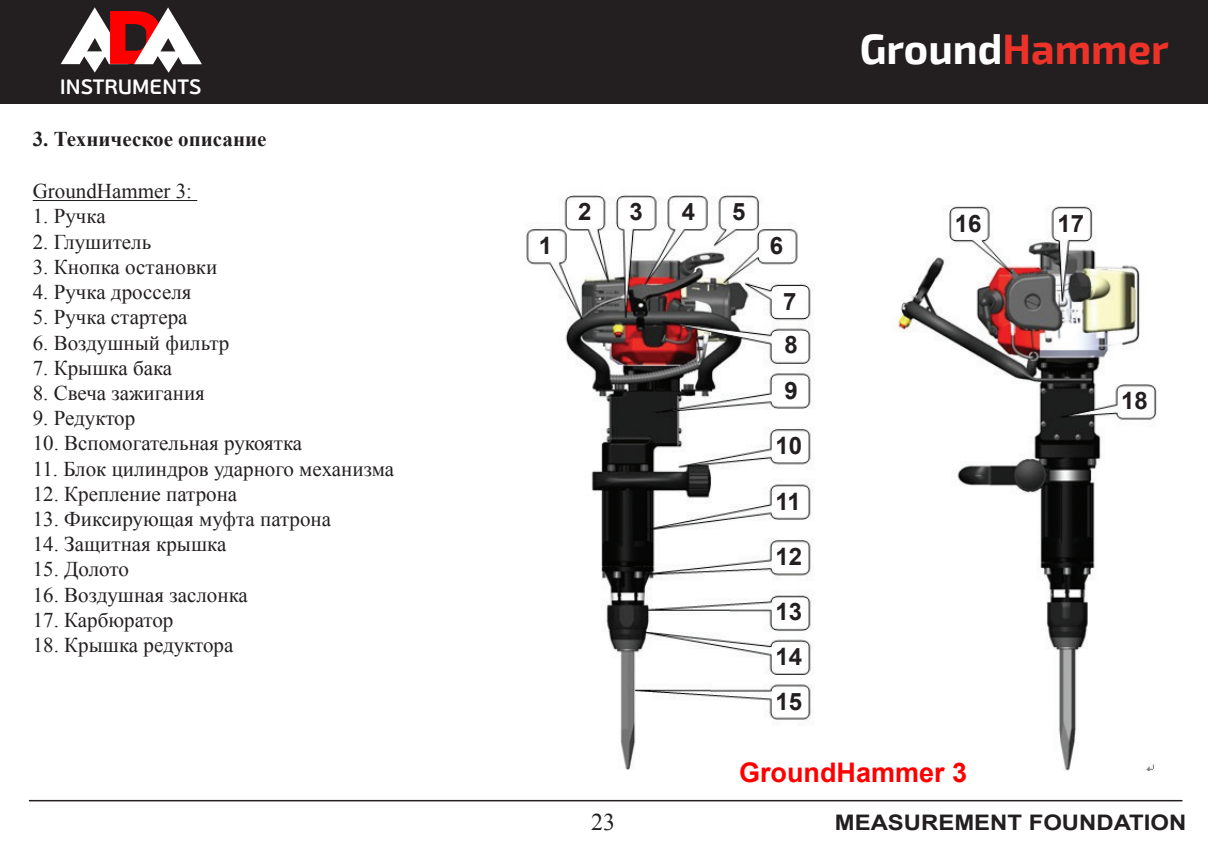
<style>
.page{position:relative;width:1208px;height:851px;background:#fff}
.page>*{position:absolute;margin:0;border:0;box-sizing:border-box;transform-origin:0 0}
.t1{font:700 41.7px "Exo 2";color:#fff}
.t2{font:700 27px "Arial";color:#f00}
.t3{font:700 24px "Arial";color:#231f20}
.t4{font:24px "Times New Roman";color:#231f20}
.t5{font:700 21.3px "Arial";color:#231f20;scale:1.12 1}
.t6{font:21px "Times New Roman";color:#231f20}
.t7{font:700 21px "Times New Roman";color:#231f20}
.t8{font:600 20.7px "PF Beau Sans Pro";color:#fff}
.s1{color:#ed3329}
</style>
<div class="page">
<div style="left:0;top:0;width:1208px;height:103px;background:#231f20"></div>
<hr style="left:29px;top:799px;width:1153px;height:2px;background:#231f20">
<svg style="left:61px;top:7px;width:141px;height:66px"></svg>
<hr style="left:33px;top:200px;width:164px;height:1px;background:#231f20">
<img style="left:525px;top:194px;width:632px;height:576px">
<div style="left:532px;top:234px;width:29px;height:26px;background:#fff"></div>
<div style="left:570px;top:201px;width:29px;height:25px;background:#fff"></div>
<div style="left:621px;top:201px;width:30px;height:25px;background:#fff"></div>
<div style="left:674px;top:201px;width:29px;height:25px;background:#fff"></div>
<div style="left:724px;top:201px;width:29px;height:25px;background:#fff"></div>
<div style="left:761px;top:234px;width:30px;height:26px;background:#fff"></div>
<div style="left:775px;top:290px;width:29px;height:26px;background:#fff"></div>
<div style="left:776px;top:333px;width:29px;height:26px;background:#fff"></div>
<div style="left:776px;top:379px;width:29px;height:26px;background:#fff"></div>
<div style="left:776px;top:434px;width:29px;height:26px;background:#fff"></div>
<div style="left:776px;top:490px;width:29px;height:25px;background:#fff"></div>
<div style="left:776px;top:545px;width:29px;height:25px;background:#fff"></div>
<div style="left:775px;top:600px;width:29px;height:25px;background:#fff"></div>
<div style="left:775px;top:645px;width:29px;height:26px;background:#fff"></div>
<div style="left:775px;top:690px;width:29px;height:26px;background:#fff"></div>
<div style="left:955px;top:212px;width:29px;height:25px;background:#fff"></div>
<div style="left:1057px;top:212px;width:29px;height:25px;background:#fff"></div>
<div style="left:1121px;top:389px;width:29px;height:25px;background:#fff"></div>
<p class="t8" style="left:60px;top:75px;width:143px">INSTRUMENTS</p>
<p class="t7" style="left:33px;top:124px;width:235px">3. Техническое описание</p>
<p class="t6" style="left:33px;top:177px;width:161px">GroundHammer 3:</p>
<p class="t6" style="left:33px;top:202px;width:74px">1. Ручка</p>
<p class="t6" style="left:33px;top:227px;width:120px">2. Глушитель</p>
<p class="t6" style="left:33px;top:253px;width:186px">3. Кнопка остановки</p>
<p class="t6" style="left:33px;top:278px;width:160px">4. Ручка дросселя</p>
<p class="t6" style="left:33px;top:303px;width:156px">5. Ручка стартера</p>
<p class="t6" style="left:33px;top:328px;width:198px">6. Воздушный фильтр</p>
<p class="t6" style="left:33px;top:353px;width:141px">7. Крышка бака</p>
<p class="t6" style="left:33px;top:379px;width:174px">8. Свеча зажигания</p>
<p class="t6" style="left:33px;top:404px;width:104px">9. Редуктор</p>
<p class="t6" style="left:33px;top:429px;width:271px">10. Вспомогательная рукоятка</p>
<p class="t6" style="left:33px;top:454px;width:363px">11. Блок цилиндров ударного механизма</p>
<p class="t6" style="left:33px;top:479px;width:206px">12. Крепление патрона</p>
<p class="t6" style="left:33px;top:505px;width:300px">13. Фиксирующая муфта патрона</p>
<p class="t6" style="left:33px;top:530px;width:195px">14. Защитная крышка</p>
<p class="t6" style="left:33px;top:555px;width:98px">15. Долото</p>
<p class="t6" style="left:33px;top:580px;width:217px">16. Воздушная заслонка</p>
<p class="t6" style="left:33px;top:605px;width:142px">17. Карбюратор</p>
<p class="t6" style="left:33px;top:631px;width:202px">18. Крышка редуктора</p>
<h1 class="t1" style="left:859px;top:25px;width:310px">Ground<span class="s1">Hammer</span></h1>
<p class="t3" style="left:539px;top:229px;width:15px">1</p>
<p class="t3" style="left:578px;top:196px;width:15px">2</p>
<p class="t3" style="left:629px;top:196px;width:15px">3</p>
<p class="t3" style="left:682px;top:196px;width:15px">4</p>
<p class="t3" style="left:732px;top:196px;width:15px">5</p>
<p class="t3" style="left:769px;top:229px;width:15px">6</p>
<p class="t3" style="left:783px;top:286px;width:15px">7</p>
<p class="t3" style="left:784px;top:329px;width:15px">8</p>
<p class="t3" style="left:784px;top:374px;width:15px">9</p>
<p class="t3" style="left:775px;top:430px;width:28px">10</p>
<p class="t3" style="left:775px;top:485px;width:27px">11</p>
<p class="t3" style="left:775px;top:540px;width:28px">12</p>
<p class="t3" style="left:775px;top:595px;width:28px">13</p>
<p class="t3" style="left:775px;top:640px;width:28px">14</p>
<p class="t3" style="left:775px;top:685px;width:28px">15</p>
<p class="t3" style="left:955px;top:207px;width:28px">16</p>
<p class="t3" style="left:1057px;top:207px;width:28px">17</p>
<p class="t2" style="left:739px;top:754px;width:230px">GroundHammer 3</p>
<p class="t3" style="left:1121px;top:384px;width:28px">18</p>
<p class="t4" style="left:591px;top:805px;width:25px">23</p>
<p class="t5" style="left:835px;top:808px;width:315px">MEASUREMENT FOUNDATION</p>
</div>
